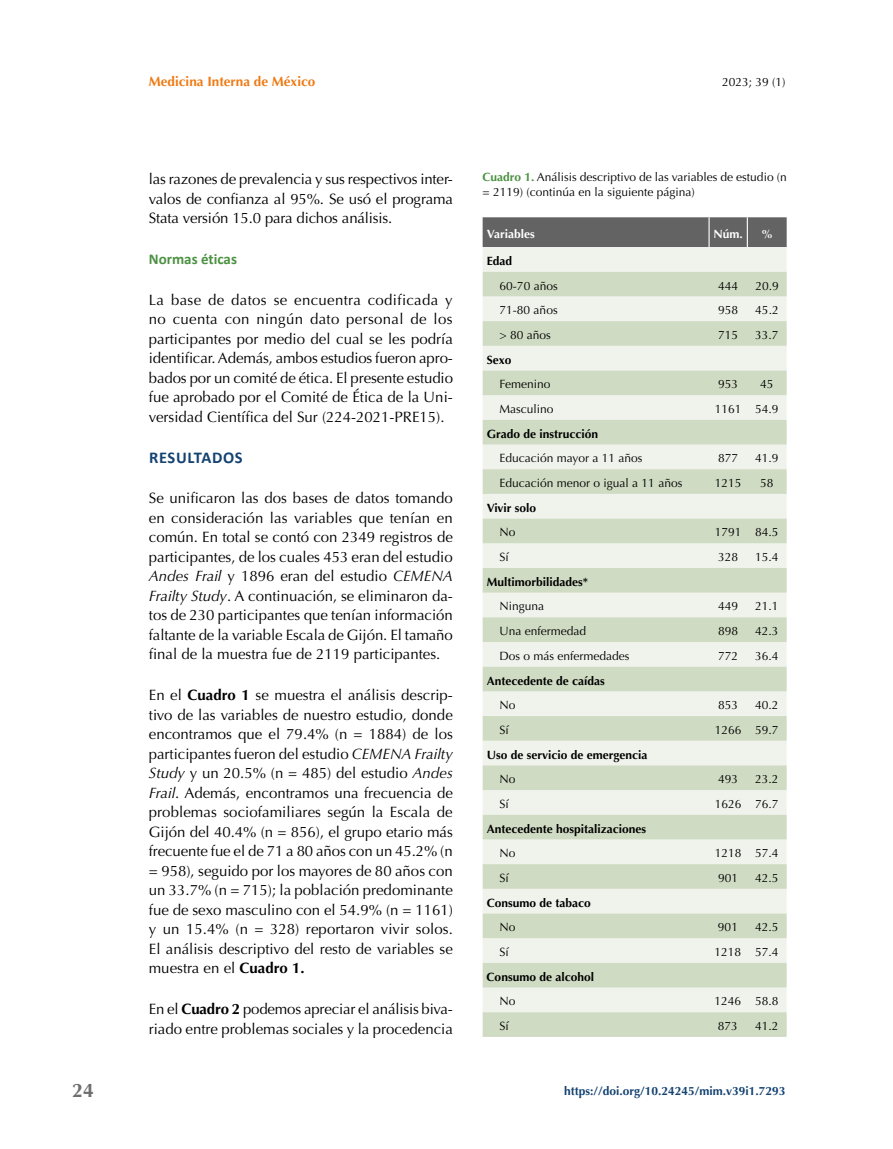
<style>
.page{position:relative;width:893px;height:1149px;background:#fff}
.page>*{position:absolute;margin:0;border:0;box-sizing:border-box;transform-origin:0 0}
.t1{font:700 19.5px "Optima";color:#706f6f}
.t2{font:700 16.5px "Calibri";letter-spacing:.04em;color:#144271}
.t3{font:15px/19.5px "Optima";color:#000;text-align:justify}
.t4{font:700 15px "Calibri";color:#4b9141}
.t5{font:700 13.5px "Optima";color:#ef7a13}
.t6{font:12px/15px "Optima";color:#000}
.t7{font:700 12px "Optima";color:#000}
.t8{font:700 12px "Optima";color:#144271}
.t9{font:700 12px "Optima";color:#fff}
.s1{font-style:italic}
.s2{font-weight:700}
.s3{font-weight:700;color:#4b9141}
</style>
<div class="page">
<div style="left:483px;top:217px;width:304px;height:30px;background:#646363"></div>
<div style="left:483px;top:247px;width:304px;height:25px;background:#f0f3ec"></div>
<svg style="left:483px;top:272px;width:304px;height:764px;background:#dfe6d6"></svg>
<hr style="left:708px;top:217px;width:2px;height:30px;background:#fff">
<hr style="left:747px;top:217px;width:1px;height:30px;background:#fff">
<h1 class="t1" style="left:72px;top:1079px;width:23px">24</h1>
<p class="t5" style="left:149px;top:73px;width:168px">Medicina Interna de México</p>
<p class="t6" style="left:722px;top:74px;width:65px">2023; 39 (1)</p>
<p class="t3" style="left:149px;top:169px;width:306px">las razones de prevalencia y sus respectivos inter&shy;valos de confianza al 95%. Se usó el programa Stata versión 15.0 para dichos análisis.</p>
<p class="t4" style="left:149px;top:249px;width:90px">Normas éticas</p>
<p class="t3" style="left:149px;top:290px;width:306px">La base de datos se encuentra codificada y no cuenta con ningún dato personal de los participantes por medio del cual se les podría identificar. Además, ambos estudios fueron apro&shy;bados por un comité de ética. El presente estudio fue aprobado por el Comité de Ética de la Uni&shy;versidad Científica del Sur (224-2021-PRE15).</p>
<p class="t2" style="left:149px;top:446px;width:95px">RESULTADOS</p>
<p class="t3" style="left:149px;top:488px;width:306px">Se unificaron las dos bases de datos tomando en consideración las variables que tenían en común. En total se contó con 2349 registros de participantes, de los cuales 453 eran del estudio <span class="s1">Andes Frail</span> y 1896 eran del estudio <span class="s1">CEMENA Frailty Study</span>. A continuación, se eliminaron da&shy;tos de 230 participantes que tenían información faltante de la variable Escala de Gijón. El tamaño final de la muestra fue de 2119 participantes.</p>
<p class="t3" style="left:149px;top:685px;width:306px">En el <span class="s2">Cuadro 1</span> se muestra el análisis descrip&shy;tivo de las variables de nuestro estudio, donde encontramos que el 79.4% (n = 1884) de los participantes fueron del estudio <span class="s1">CEMENA Frailty Study</span> y un 20.5% (n = 485) del estudio <span class="s1">Andes Frail</span>. Además, encontramos una frecuencia de problemas sociofamiliares según la Escala de Gijón del 40.4% (n = 856), el grupo etario más frecuente fue el de 71 a 80 años con un 45.2% (n = 958), seguido por los mayores de 80 años con un 33.7% (n = 715); la población predominante fue de sexo masculino con el 54.9% (n = 1161) y un 15.4% (n = 328) reportaron vivir solos.<br>El análisis descriptivo del resto de variables se muestra en el <span class="s2">Cuadro 1.</span></p>
<p class="t3" style="left:149px;top:999px;width:306px">En el <span class="s2">Cuadro 2</span> podemos apreciar el análisis biva&shy;riado entre problemas sociales y la procedencia</p>
<p class="t6" style="left:483px;top:170px;width:306px"><span class="s3">Cuadro 1.</span> Análisis descriptivo de las variables de estudio (n = 2119) (continúa en la siguiente página)</p>
<p class="t9" style="left:487px;top:226px;width:50px">Variables</p>
<p class="t9" style="left:713px;top:226px;width:31px">Núm.</p>
<p class="t9" style="left:761px;top:226px;width:13px">%</p>
<p class="t7" style="left:487px;top:254px;width:27px">Edad</p>
<p class="t6" style="left:500px;top:278px;width:60px">60-70 años</p>
<p class="t6" style="left:718px;top:278px;width:22px">444</p>
<p class="t6" style="left:755px;top:278px;width:25px">20.9</p>
<p class="t6" style="left:500px;top:303px;width:60px">71-80 años</p>
<p class="t6" style="left:718px;top:303px;width:22px">958</p>
<p class="t6" style="left:755px;top:303px;width:25px">45.2</p>
<p class="t6" style="left:500px;top:327px;width:53px">&gt; 80 años</p>
<p class="t6" style="left:718px;top:327px;width:22px">715</p>
<p class="t6" style="left:755px;top:327px;width:25px">33.7</p>
<p class="t7" style="left:487px;top:352px;width:26px">Sexo</p>
<p class="t6" style="left:500px;top:377px;width:52px">Femenino</p>
<p class="t6" style="left:718px;top:377px;width:22px">953</p>
<p class="t6" style="left:760px;top:377px;width:15px">45</p>
<p class="t6" style="left:500px;top:401px;width:56px">Masculino</p>
<p class="t6" style="left:715px;top:401px;width:65px">1161 54.9</p>
<p class="t7" style="left:487px;top:426px;width:113px">Grado de instrucción</p>
<p class="t6" style="left:500px;top:451px;width:144px">Educación mayor a 11 años</p>
<p class="t6" style="left:718px;top:451px;width:22px">877</p>
<p class="t6" style="left:755px;top:451px;width:25px">41.9</p>
<p class="t6" style="left:500px;top:475px;width:184px">Educación menor o igual a 11 años</p>
<p class="t6" style="left:715px;top:475px;width:28px">1215</p>
<p class="t6" style="left:760px;top:475px;width:15px">58</p>
<p class="t7" style="left:487px;top:500px;width:51px">Vivir solo</p>
<p class="t6" style="left:500px;top:525px;width:18px">No</p>
<p class="t6" style="left:715px;top:525px;width:65px">1791 84.5</p>
<p class="t6" style="left:500px;top:549px;width:11px">Sí</p>
<p class="t6" style="left:718px;top:549px;width:22px">328</p>
<p class="t6" style="left:755px;top:549px;width:25px">15.4</p>
<p class="t7" style="left:487px;top:574px;width:103px">Multimorbilidades*</p>
<p class="t6" style="left:499px;top:599px;width:46px">Ninguna</p>
<p class="t6" style="left:718px;top:599px;width:22px">449</p>
<p class="t6" style="left:755px;top:599px;width:25px">21.1</p>
<p class="t6" style="left:499px;top:623px;width:88px">Una enfermedad</p>
<p class="t6" style="left:718px;top:623px;width:22px">898</p>
<p class="t6" style="left:755px;top:623px;width:25px">42.3</p>
<p class="t6" style="left:499px;top:648px;width:132px">Dos o más enfermedades</p>
<p class="t6" style="left:718px;top:648px;width:22px">772</p>
<p class="t6" style="left:755px;top:648px;width:25px">36.4</p>
<p class="t7" style="left:487px;top:673px;width:120px">Antecedente de caídas</p>
<p class="t6" style="left:499px;top:697px;width:18px">No</p>
<p class="t6" style="left:718px;top:697px;width:22px">853</p>
<p class="t6" style="left:755px;top:697px;width:25px">40.2</p>
<p class="t6" style="left:499px;top:722px;width:11px">Sí</p>
<p class="t6" style="left:715px;top:722px;width:65px">1266 59.7</p>
<p class="t7" style="left:487px;top:747px;width:162px">Uso de servicio de emergencia</p>
<p class="t6" style="left:499px;top:771px;width:18px">No</p>
<p class="t6" style="left:718px;top:771px;width:22px">493</p>
<p class="t6" style="left:755px;top:771px;width:25px">23.2</p>
<p class="t6" style="left:499px;top:796px;width:11px">Sí</p>
<p class="t6" style="left:715px;top:796px;width:65px">1626 76.7</p>
<p class="t7" style="left:487px;top:821px;width:161px">Antecedente hospitalizaciones</p>
<p class="t6" style="left:499px;top:845px;width:18px">No</p>
<p class="t6" style="left:715px;top:845px;width:65px">1218 57.4</p>
<p class="t6" style="left:499px;top:870px;width:11px">Sí</p>
<p class="t6" style="left:718px;top:870px;width:22px">901</p>
<p class="t6" style="left:755px;top:870px;width:25px">42.5</p>
<p class="t7" style="left:487px;top:895px;width:106px">Consumo de tabaco</p>
<p class="t6" style="left:499px;top:919px;width:18px">No</p>
<p class="t6" style="left:718px;top:919px;width:22px">901</p>
<p class="t6" style="left:755px;top:919px;width:25px">42.5</p>
<p class="t6" style="left:499px;top:944px;width:11px">Sí</p>
<p class="t6" style="left:715px;top:944px;width:65px">1218 57.4</p>
<p class="t7" style="left:487px;top:969px;width:109px">Consumo de alcohol</p>
<p class="t6" style="left:499px;top:993px;width:18px">No</p>
<p class="t6" style="left:715px;top:993px;width:65px">1246 58.8</p>
<p class="t6" style="left:499px;top:1018px;width:11px">Sí</p>
<p class="t6" style="left:718px;top:1018px;width:22px">873</p>
<p class="t6" style="left:755px;top:1018px;width:25px">41.2</p>
<p class="t8" style="left:564px;top:1083px;width:223px">https://doi.org/10.24245/mim.v39i1.7293</p>
</div>
